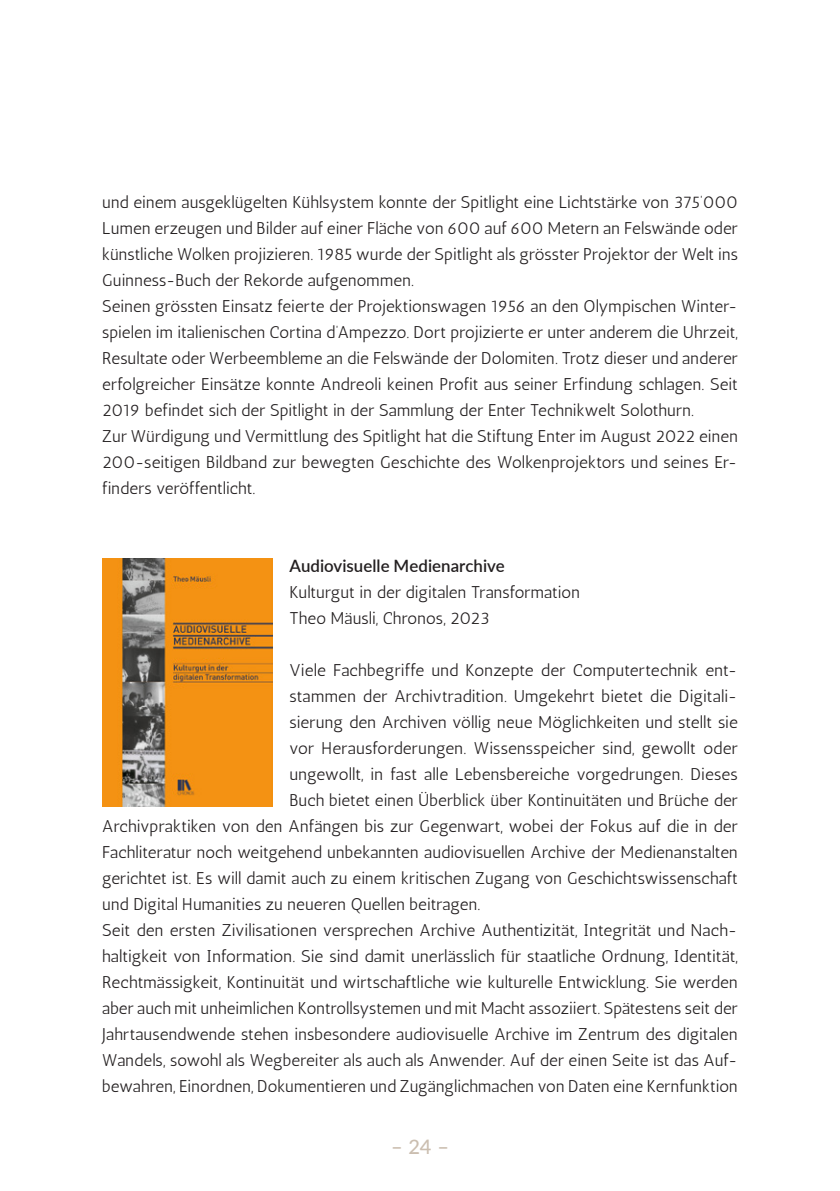
<style>
.page{position:relative;width:840px;height:1191px;background:#fff}
.page>*{position:absolute;margin:0;border:0;box-sizing:border-box;transform-origin:0 0}
.t1{font:500 20px "Lato";color:#cbbeb0}
.t2{font:17px/26px "Antic";letter-spacing:.01em;color:#231f20}
.t3{font:600 17px "Lato";color:#231f20}
</style>
<div class="page">
<img style="left:102px;top:558px;width:170px;height:248px">
<p class="t2" style="left:102px;top:189px;width:637px">und einem ausgeklügelten Kühlsystem konnte der Spitlight eine Lichtstärke von 375’000<br>Lumen erzeugen und Bilder auf einer Fläche von 600 auf 600 Metern an Felswände oder künstliche Wolken projizieren. 1985 wurde der Spitlight als grösster Projektor der Welt ins Guinness-Buch der Rekorde aufgenommen.<br>Seinen grössten Einsatz feierte der Projektionswagen 1956 an den Olympischen Winter&shy;spielen im italienischen Cortina d’Ampezzo. Dort projizierte er unter anderem die Uhrzeit, Resultate oder Werbeembleme an die Felswände der Dolomiten. Trotz dieser und anderer erfolgreicher Einsätze konnte Andreoli keinen Profit aus seiner Erfindung schlagen. Seit 2019 befindet sich der Spitlight in der Sammlung der Enter Technikwelt Solothurn.<br>Zur Würdigung und Vermittlung des Spitlight hat die Stiftung Enter im August 2022 einen 200-seitigen Bildband zur bewegten Geschichte des Wolkenprojektors und seines Er&shy;finders veröffentlicht.</p>
<p class="t3" style="left:289px;top:553px;width:217px">Audiovisuelle Medienarchive</p>
<p class="t2" style="left:289px;top:579px;width:292px">Kulturgut in der digitalen Transformation<br>Theo Mäusli, Chronos, 2023</p>
<p class="t2" style="left:289px;top:657px;width:449px">Viele Fachbegriffe und Konzepte der Computertechnik ent-</p>
<p class="t2" style="left:289px;top:683px;width:449px">stammen der Archivtradition. Umgekehrt bietet die Digitali-</p>
<p class="t2" style="left:289px;top:709px;width:449px">sierung den Archiven völlig neue Möglichkeiten und stellt sie</p>
<p class="t2" style="left:289px;top:735px;width:449px">vor Herausforderungen. Wissensspeicher sind, gewollt oder</p>
<p class="t2" style="left:289px;top:761px;width:449px">ungewollt, in fast alle Lebensbereiche vorgedrungen. Dieses</p>
<p class="t2" style="left:289px;top:787px;width:449px">Buch bietet einen Überblick über Kontinuitäten und Brüche der</p>
<p class="t2" style="left:102px;top:813px;width:637px">Archivpraktiken von den Anfängen bis zur Gegenwart, wobei der Fokus auf die in der</p>
<p class="t2" style="left:102px;top:839px;width:636px">Fachliteratur noch weitgehend unbekannten audiovisuellen Archive der Medienanstalten</p>
<p class="t2" style="left:102px;top:865px;width:637px">gerichtet ist. Es will damit auch zu einem kritischen Zugang von Geschichtswissenschaft</p>
<p class="t2" style="left:102px;top:891px;width:379px">und Digital Humanities zu neueren Quellen beitragen.</p>
<p class="t2" style="left:102px;top:917px;width:636px">Seit den ersten Zivilisationen versprechen Archive Authentizität, Integrität und Nach-</p>
<p class="t2" style="left:102px;top:943px;width:636px">haltigkeit von Information. Sie sind damit unerlässlich für staatliche Ordnung, Identität,</p>
<p class="t2" style="left:102px;top:969px;width:636px">Rechtmässigkeit, Kontinuität und wirtschaftliche wie kulturelle Entwicklung. Sie werden</p>
<p class="t2" style="left:102px;top:995px;width:636px">aber auch mit unheimlichen Kontrollsystemen und mit Macht assoziiert. Spätestens seit der</p>
<p class="t2" style="left:102px;top:1021px;width:636px">Jahrtausendwende stehen insbesondere audiovisuelle Archive im Zentrum des digitalen</p>
<p class="t2" style="left:102px;top:1047px;width:636px">Wandels, sowohl als Wegbereiter als auch als Anwender. Auf der einen Seite ist das Auf-</p>
<p class="t2" style="left:102px;top:1073px;width:636px">bewahren, Einordnen, Dokumentieren und Zugänglichmachen von Daten eine Kernfunktion</p>
<p class="t1" style="left:391px;top:1131px;width:59px">– 24 –</p>
</div>
